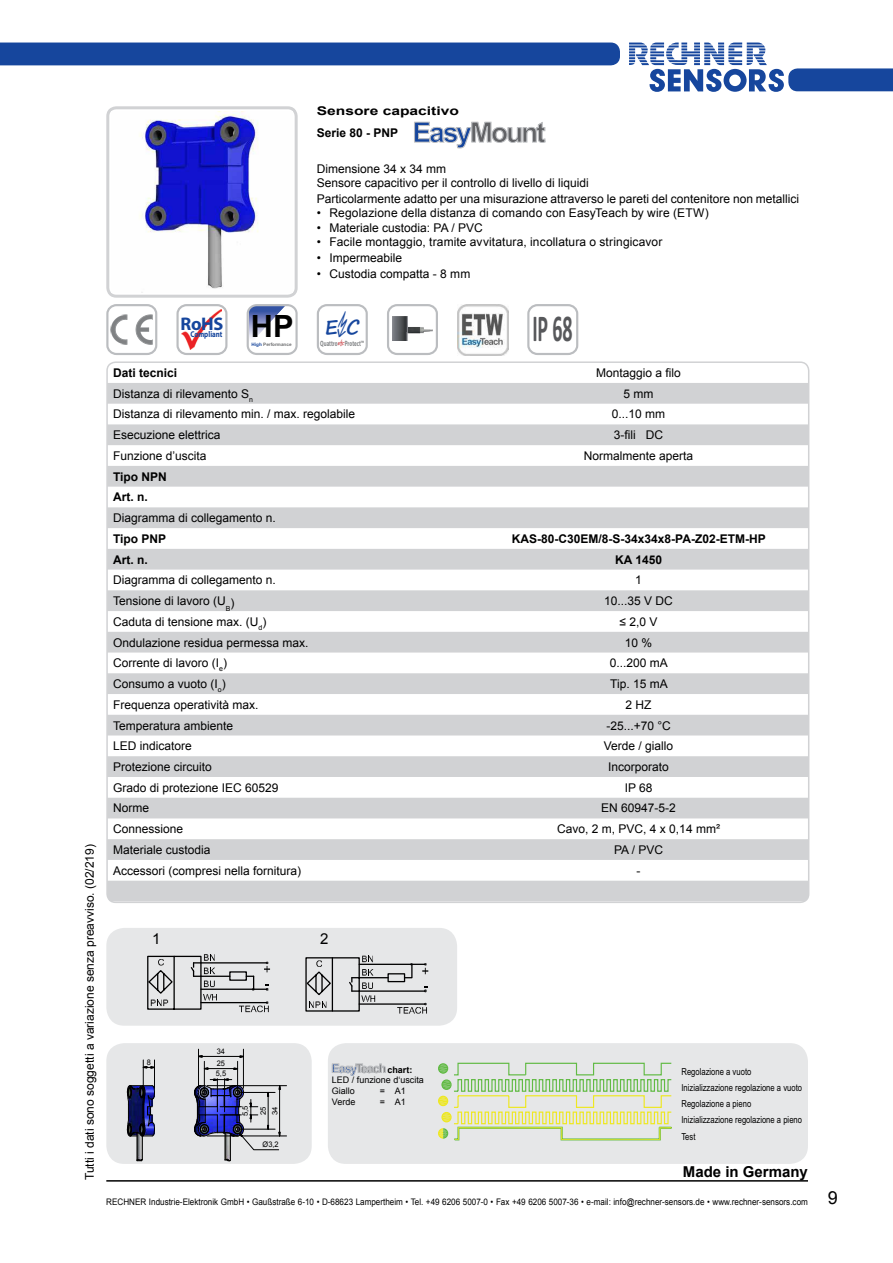
<style>
.page{position:relative;width:893px;height:1263px;background:#fff}
.page>*{position:absolute;margin:0;border:0;box-sizing:border-box;transform-origin:0 0}
.t1{font:700 38.1px "Calibri";color:#57585b;scale:.52 1}
.t2{font:700 27.9px "Arial";letter-spacing:-.07em;color:#626366}
.t3{font:700 19.65px "Segoe Print";color:#16469d}
.t4{font:700 18.3px "Myriad Pro";color:#16469d}
.t5{font:700 15px "Arial";color:#000}
.t6{font:15px "Arial";color:#000}
.t7{font:700 12.15px "Arial";letter-spacing:-.065em;color:#626366}
.t8{font:12px/14.4px "Arial";color:#000}
.t9{font:700 12px/20.7px "Arial";color:#000}
.t10{font:700 12px/21.9px "Arial";color:#000;scale:1.3 1}
.t11{font:9.6px/16.6px "Arial Narrow";color:#000}
.t12{font:9px "Arial";color:#000;scale:.9 1}
.t13{font:9px/10.8px "Arial";color:#000}
.t14{font:700 9px "Arial";color:#000}
.t15{font:700 8.4px "Myriad Pro";color:#16469d;scale:.82 1}
.t16{font:700 7.65px "Myriad Pro";letter-spacing:-.005em;color:#858789;scale:.64 1}
.t17{font:7.65px "Arial";color:#000;scale:.96 1}
.t18{font:7.35px "Arial";color:#000;scale:1.04 1}
.t19{font:7.05px "Arial";color:#000}
.t20{font:700 4.65px "Arial";color:#6d6e70}
.s1{color:#16469d}
.s2{font-family:"Arial";font-size:30.75px;color:#000}
.s3{font-family:"Segoe Print";font-size:3.9px;color:#c02025}
.s4{font-size:18px}
</style>
<div class="page">
<hr style="left:106px;top:1180px;width:702px;height:1px;background:#000">
<svg style="left:629px;top:43px;width:264px;height:49px"></svg>
<div style="left:0;top:43px;width:620px;height:22px;background:#16469d"></div>
<div style="left:106px;top:1043px;width:206px;height:121px;background:#e6e7e8;border-radius:18px"></div>
<div style="left:328px;top:1043px;width:480px;height:121px;background:#e6e7e8;border-radius:18px"></div>
<div style="left:106px;top:106px;width:192px;height:192px;border:3px solid #d1d2d4;border-radius:9px"></div>
<img style="left:139px;top:111px;width:120px;height:182px">
<div style="left:106px;top:928px;width:351px;height:98px;background:#e6e7e8;border-radius:18px"></div>
<hr style="left:243px;top:1049px;width:1px;height:39px;background:#000">
<hr style="left:198px;top:1049px;width:1px;height:39px;background:#000">
<hr style="left:207px;top:1085px;width:80px;height:1px;background:#000">
<hr style="left:241px;top:1136px;width:46px;height:1px;background:#000">
<svg style="left:127px;top:1060px;width:28px;height:101px"></svg>
<svg style="left:194px;top:1055px;width:87px;height:106px"></svg>
<svg style="left:414px;top:122px;width:131px;height:26px"></svg>
<div style="left:106px;top:304px;width:51px;height:51px;border:2px solid #bbbdc0;border-radius:9px"></div>
<svg style="left:111px;top:315px;width:41px;height:30px"></svg>
<div style="left:176px;top:304px;width:51px;height:51px;border:2px solid #bbbdc0;border-radius:9px"></div>
<img style="left:181px;top:310px;width:40px;height:40px">
<svg style="left:247px;top:304px;width:51px;height:51px"></svg>
<div style="left:317px;top:304px;width:51px;height:51px;border:2px solid #bbbdc0;border-radius:9px"></div>
<div style="left:387px;top:304px;width:51px;height:51px;border:2px solid #bbbdc0;border-radius:9px"></div>
<img style="left:392px;top:316px;width:41px;height:25px">
<img style="left:457px;top:304px;width:51px;height:51px">
<div style="left:527px;top:304px;width:51px;height:51px;border:2px solid #bbbdc0;border-radius:9px"></div>
<svg style="left:332px;top:1064px;width:53px;height:11px"></svg>
<svg style="left:305px;top:956px;width:124px;height:58px"></svg>
<svg style="left:147px;top:954px;width:124px;height:58px"></svg>
<svg style="left:109px;top:383px;width:700px;height:517px;fill:#d3d4d6"></svg>
<svg style="left:438px;top:1063px;width:234px;height:78px"></svg>
<p class="t10" style="left:317px;top:101px;width:111px">Sensore capacitivo<br>Serie 80 - PNP</p>
<p class="t8" style="left:317px;top:162px;width:274px">Dimensione 34 x 34 mm<br>Sensore capacitivo per il controllo di livello di liquidi</p>
<p class="t8" style="left:317px;top:192px;width:484px">Particolarmente adatto per una misurazione attraverso le pareti del contenitore non metallici</p>
<p class="t8" style="left:317px;top:206px;width:394px">• Regolazione della distanza di comando con EasyTeach by wire (ETW)</p>
<p class="t8" style="left:317px;top:220px;width:167px">• Materiale custodia: PA / PVC</p>
<p class="t8" style="left:317px;top:235px;width:347px">• Facile montaggio, tramite avvitatura, incollatura o stringicavor</p>
<p class="t8" style="left:317px;top:250px;width:87px">• Impermeabile</p>
<p class="t8" style="left:317px;top:266px;width:155px">• Custodia compatta - 8 mm</p>
<h2 class="t2" style="left:413px;top:122px;width:135px"><span class="s1">Easy</span>Mount</h2>
<p class="t8" style="left:83px;top:1180px;width:337px;rotate:-90deg">Tutti i dati sono soggetti a variazione senza preavviso. (02/219)</p>
<h3 class="t4" style="left:181px;top:317px;width:115px">RoHS <span class="s2">HP</span></h3>
<p class="t20" style="left:252px;top:342px;width:41px"><span class="s1">High</span> Performance</p>
<p class="t16" style="left:320px;top:340px;width:70px">Quattro <span class="s3">E C</span> Protect™</p>
<h3 class="t3" style="left:325px;top:316px;width:36px">E C</h3>
<h1 class="t1" style="left:532px;top:306px;width:79px">IP 68</h1>
<p class="t15" style="left:190px;top:331px;width:41px">Compliant</p>
<p class="t9" style="left:113px;top:363px;width:66px">Dati tecnici</p>
<p class="t8" style="left:596px;top:366px;width:86px">Montaggio a filo</p>
<p class="t8" style="left:113px;top:387px;width:141px">Distanza di rilevamento S<sub>n</sub></p>
<p class="t8" style="left:624px;top:387px;width:31px">5 mm</p>
<p class="t8" style="left:113px;top:407px;width:244px">Distanza di rilevamento min. / max. regolabile</p>
<p class="t8" style="left:612px;top:408px;width:55px">0...10 mm</p>
<p class="t8" style="left:113px;top:428px;width:109px">Esecuzione elettrica</p>
<p class="t8" style="left:614px;top:428px;width:51px">3-fili DC</p>
<p class="t8" style="left:113px;top:449px;width:95px">Funzione d’uscita</p>
<p class="t8" style="left:584px;top:450px;width:111px">Normalmente aperta</p>
<p class="t9" style="left:113px;top:467px;width:55px">Tipo NPN<br>Art. n.</p>
<p class="t8" style="left:113px;top:511px;width:164px">Diagramma di collegamento n.</p>
<p class="t9" style="left:113px;top:529px;width:55px">Tipo PNP</p>
<p class="t9" style="left:512px;top:529px;width:255px">KAS-80-C30EM/8-S-34x34x8-PA-Z02-ETM-HP</p>
<p class="t9" style="left:113px;top:550px;width:36px">Art. n.</p>
<p class="t9" style="left:615px;top:550px;width:48px">KA 1450</p>
<p class="t8" style="left:113px;top:573px;width:164px">Diagramma di collegamento n.</p>
<p class="t8" style="left:635px;top:574px;width:8px">1</p>
<p class="t8" style="left:113px;top:594px;width:114px">Tensione di lavoro (U</p>
<p class="t19" style="left:226px;top:605px;width:10px">B<sup>)</sup></p>
<p class="t8" style="left:604px;top:594px;width:70px">10...35 V DC</p>
<p class="t8" style="left:113px;top:614px;width:155px">Caduta di tensione max. (U<sub>d</sub>)</p>
<p class="t8" style="left:620px;top:614px;width:39px">≤ 2,0 V</p>
<p class="t8" style="left:113px;top:636px;width:197px">Ondulazione residua permessa max.</p>
<p class="t8" style="left:625px;top:636px;width:29px">10 %</p>
<p class="t8" style="left:113px;top:656px;width:115px">Corrente di lavoro (I<sub>e</sub>)</p>
<p class="t8" style="left:610px;top:656px;width:60px">0...200 mA</p>
<p class="t8" style="left:113px;top:677px;width:114px">Consumo a vuoto (I<sub>o</sub>)</p>
<p class="t8" style="left:610px;top:677px;width:59px">Tip. 15 mA</p>
<p class="t8" style="left:113px;top:697px;width:147px">Frequenza operatività max.</p>
<p class="t8" style="left:626px;top:698px;width:28px">2 HZ</p>
<p class="t8" style="left:113px;top:718px;width:122px">Temperatura ambiente</p>
<p class="t8" style="left:606px;top:718px;width:66px">-25...+70 °C</p>
<p class="t8" style="left:113px;top:739px;width:80px">LED indicatore</p>
<p class="t8" style="left:604px;top:739px;width:71px">Verde / giallo</p>
<p class="t8" style="left:113px;top:761px;width:100px">Protezione circuito</p>
<p class="t8" style="left:608px;top:761px;width:62px">Incorporato</p>
<p class="t8" style="left:113px;top:780px;width:167px">Grado di protezione IEC 60529</p>
<p class="t8" style="left:625px;top:780px;width:29px">IP 68</p>
<p class="t8" style="left:113px;top:802px;width:37px">Norme</p>
<p class="t8" style="left:601px;top:801px;width:76px">EN 60947-5-2</p>
<p class="t8" style="left:113px;top:822px;width:72px">Connessione</p>
<p class="t8" style="left:557px;top:822px;width:164px">Cavo, 2 m, PVC, 4 x 0,14 mm²</p>
<p class="t8" style="left:113px;top:843px;width:99px">Materiale custodia</p>
<p class="t8" style="left:614px;top:843px;width:51px">PA / PVC</p>
<p class="t8" style="left:113px;top:863px;width:190px">Accessori (compresi nella fornitura)</p>
<p class="t8" style="left:637px;top:864px;width:5px">-</p>
<p class="t6" style="left:152px;top:933px;width:10px">1</p>
<p class="t6" style="left:320px;top:933px;width:10px">2</p>
<p class="t17" style="left:147px;top:1057px;width:6px">8</p>
<p class="t17" style="left:217px;top:1046px;width:10px">34</p>
<p class="t17" style="left:217px;top:1059px;width:10px">25</p>
<p class="t17" style="left:216px;top:1068px;width:12px">5,5</p>
<p class="t18" style="left:240px;top:1116px;width:12px;rotate:-90deg">5,5</p>
<p class="t18" style="left:270px;top:1115px;width:10px;rotate:-90deg">34</p>
<p class="t18" style="left:258px;top:1115px;width:10px;rotate:-90deg">25</p>
<p class="t17" style="left:263px;top:1139px;width:18px">Ø3,2</p>
<p class="t7" style="left:331px;top:1064px;width:56px"><span class="s1">Easy</span>Teach</p>
<p class="t14" style="left:387px;top:1066px;width:27px">chart:</p>
<p class="t13" style="left:332px;top:1075px;width:94px">LED / funzione d‘uscita<br>Giallo</p>
<p class="t13" style="left:380px;top:1086px;width:28px">= A1</p>
<p class="t13" style="left:332px;top:1096px;width:25px">Verde</p>
<p class="t13" style="left:380px;top:1096px;width:28px">= A1</p>
<p class="t11" style="left:681px;top:1064px;width:71px">Regolazione a vuoto</p>
<p class="t11" style="left:681px;top:1113px;width:122px">Inizializzazione regolazione a pieno<br>Test</p>
<p class="t11" style="left:681px;top:1080px;width:122px">Inizializzazione regolazione a vuoto</p>
<p class="t11" style="left:681px;top:1096px;width:71px">Regolazione a pieno</p>
<p class="t5" style="left:683px;top:1166px;width:127px">Made in Germany</p>
<p class="t12" style="left:106px;top:1196px;width:814px">RECHNER Industrie-Elektronik GmbH • Gaußstraße 6-10 • D-68623 Lampertheim • Tel. +49 6206 5007-0 • Fax +49 6206 5007-36 • e-mail: info@rechner-sensors.de • www.rechner-sensors.com <span class="s4">9</span></p>
</div>
